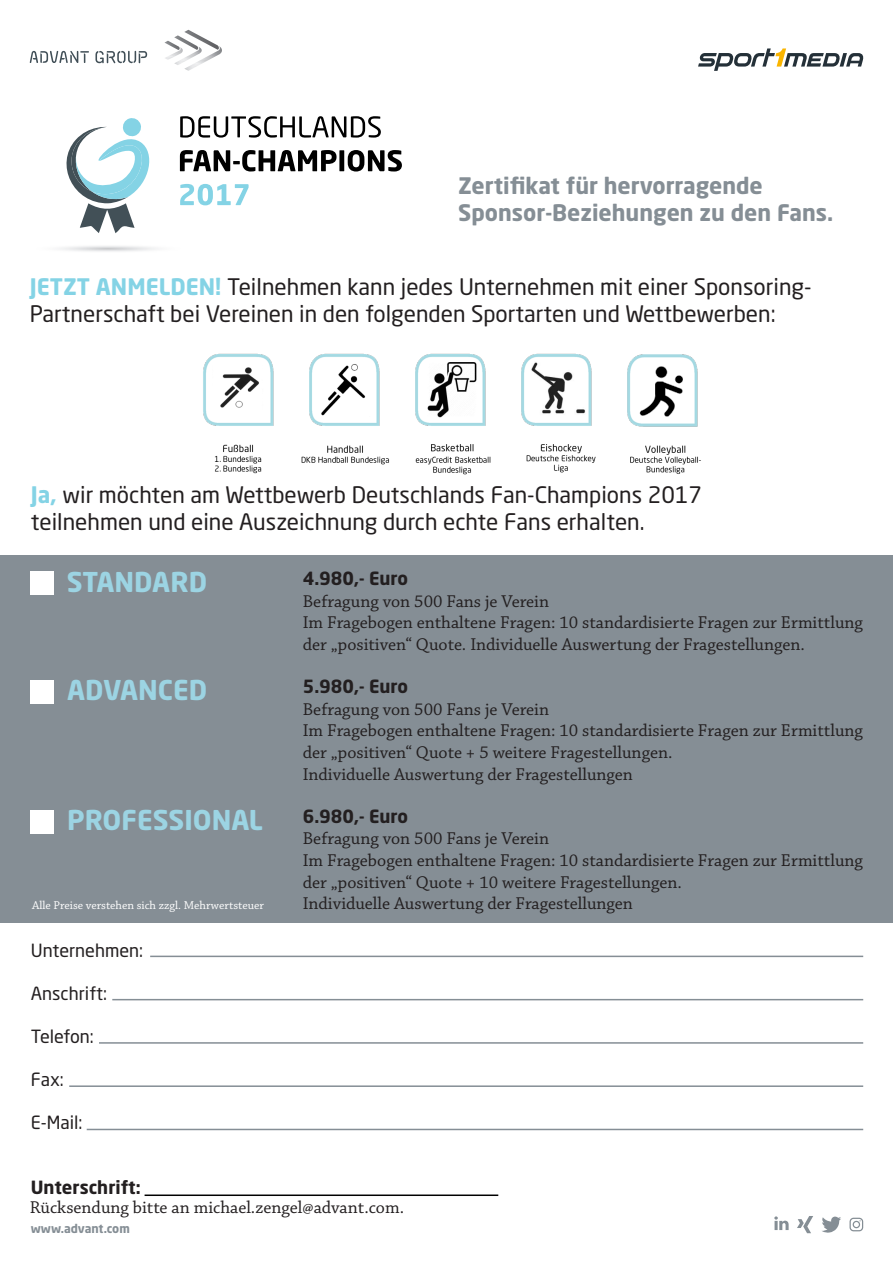
<style>
.page{position:relative;width:893px;height:1263px;background:#fff}
.page>*{position:absolute;margin:0;border:0;box-sizing:border-box;transform-origin:0 0}
.t1{font:700 27px "Neo Sans Std";color:#9cd4e3}
.t2{font:22.5px "Neo Sans Std";color:#231f20}
.t3{font:700 22.5px "Neo Sans Std";color:#858e95}
.t4{font:18px "Chaparral Pro";color:#231f20}
.t5{font:700 18px "Neo Sans Std";color:#231f20}
.t6{font:18px "Neo Sans Std";color:#231f20}
.t7{font:12px "Chaparral Pro";color:#fff}
.t8{font:700 12px "Neo Sans Std";color:#858e95}
.s1{font-weight:700;color:#84d3e5}
</style>
<div class="page">
<div style="left:0;top:555px;width:893px;height:368px;background:#858e95"></div>
<div style="left:30px;top:571px;width:24px;height:24px;background:#fff"></div>
<div style="left:30px;top:680px;width:24px;height:23px;background:#fff"></div>
<div style="left:30px;top:810px;width:24px;height:23px;background:#fff"></div>
<hr style="left:150px;top:956px;width:713px;height:1px;background:#858e95">
<hr style="left:112px;top:999px;width:751px;height:1px;background:#858e95">
<hr style="left:99px;top:1042px;width:764px;height:2px;background:#858e95">
<hr style="left:69px;top:1085px;width:794px;height:2px;background:#858e95">
<hr style="left:87px;top:1129px;width:776px;height:1px;background:#858e95">
<hr style="left:145px;top:1194px;width:353px;height:2px;background:#000">
<svg style="left:180px;top:116px;width:201px;height:22px"></svg>
<svg style="left:180px;top:150px;width:156px;height:22px"></svg>
<div style="left:339px;top:150px;width:5px;height:21px;background:#000"></div>
<svg style="left:348px;top:150px;width:54px;height:22px"></svg>
<svg style="left:180px;top:184px;width:69px;height:21px"></svg>
<svg style="left:66px;top:118px;width:84px;height:115px"></svg>
<img style="left:203px;top:353px;width:498px;height:122px">
<img style="left:636px;top:366px;width:51px;height:50px">
<svg style="left:849px;top:1218px;width:14px;height:13px"></svg>
<svg style="left:822px;top:1216px;width:19px;height:17px"></svg>
<svg style="left:774px;top:1216px;width:15px;height:14px"></svg>
<svg style="left:797px;top:1216px;width:16px;height:17px"></svg>
<svg style="left:698px;top:48px;width:166px;height:23px"></svg>
<img style="left:184px;top:30px;width:34px;height:16px">
<img style="left:164px;top:41px;width:10px;height:6px">
<img style="left:184px;top:46px;width:38px;height:25px">
<img style="left:165px;top:47px;width:9px;height:13px">
<img style="left:174px;top:35px;width:24px;height:12px">
<img style="left:174px;top:47px;width:28px;height:18px">
<svg style="left:95px;top:51px;width:52px;height:12px"></svg>
<svg style="left:30px;top:51px;width:59px;height:12px"></svg>
<p class="t3" style="left:458px;top:171px;width:306px">Zertifikat für hervorragende</p>
<p class="t3" style="left:458px;top:198px;width:377px">Sponsor-Beziehungen zu den Fans.</p>
<p class="t2" style="left:30px;top:273px;width:783px"><span class="s1">JETZT ANMELDEN!</span> Teilnehmen kann jedes Unternehmen mit einer Sponsoring-</p>
<p class="t2" style="left:30px;top:300px;width:747px">Partnerschaft bei Vereinen in den folgenden Sportarten und Wettbewerben:</p>
<p class="t2" style="left:31px;top:481px;width:673px"><span class="s1">Ja,</span> wir möchten am Wettbewerb Deutschlands Fan-Champions 2017</p>
<p class="t2" style="left:31px;top:508px;width:615px">teilnehmen und eine Auszeichnung durch echte Fans erhalten.</p>
<p class="t1" style="left:67px;top:565px;width:142px">STANDARD</p>
<p class="t5" style="left:303px;top:567px;width:107px">4.980,- Euro</p>
<p class="t4" style="left:303px;top:591px;width:248px">Befragung von 500 Fans je Verein</p>
<p class="t4" style="left:303px;top:613px;width:562px">Im Fragebogen enthaltene Fragen: 10 standardisierte Fragen zur Ermittlung</p>
<p class="t4" style="left:303px;top:634px;width:504px">der „positiven“ Quote. Individuelle Auswertung der Fragestellungen.</p>
<p class="t5" style="left:303px;top:675px;width:107px">5.980,- Euro</p>
<p class="t4" style="left:303px;top:699px;width:248px">Befragung von 500 Fans je Verein</p>
<p class="t4" style="left:303px;top:721px;width:562px">Im Fragebogen enthaltene Fragen: 10 standardisierte Fragen zur Ermittlung</p>
<p class="t4" style="left:303px;top:742px;width:371px">der „positiven“ Quote + 5 weitere Fragestellungen.</p>
<p class="t4" style="left:303px;top:764px;width:332px">Individuelle Auswertung der Fragestellungen</p>
<p class="t5" style="left:303px;top:804px;width:107px">6.980,- Euro</p>
<p class="t4" style="left:303px;top:829px;width:248px">Befragung von 500 Fans je Verein</p>
<p class="t4" style="left:303px;top:850px;width:562px">Im Fragebogen enthaltene Fragen: 10 standardisierte Fragen zur Ermittlung</p>
<p class="t4" style="left:303px;top:872px;width:381px">der „positiven“ Quote + 10 weitere Fragestellungen.</p>
<p class="t4" style="left:303px;top:893px;width:332px">Individuelle Auswertung der Fragestellungen</p>
<p class="t1" style="left:67px;top:673px;width:142px">ADVANCED</p>
<p class="t1" style="left:67px;top:803px;width:197px">PROFESSIONAL</p>
<p class="t7" style="left:32px;top:899px;width:233px">Alle Preise verstehen sich zzgl. Mehrwertsteuer</p>
<p class="t6" style="left:31px;top:939px;width:114px">Unternehmen:</p>
<p class="t6" style="left:31px;top:982px;width:78px">Anschrift:</p>
<p class="t6" style="left:31px;top:1025px;width:65px">Telefon:</p>
<p class="t6" style="left:31px;top:1068px;width:35px">Fax:</p>
<p class="t6" style="left:31px;top:1112px;width:53px">E-Mail:</p>
<p class="t5" style="left:31px;top:1176px;width:112px">Unterschrift:</p>
<p class="t8" style="left:31px;top:1221px;width:101px">www.advant.com</p>
<p class="t4" style="left:30px;top:1198px;width:376px">Rücksendung bitte an michael.zengel@advant.com.</p>
</div>
